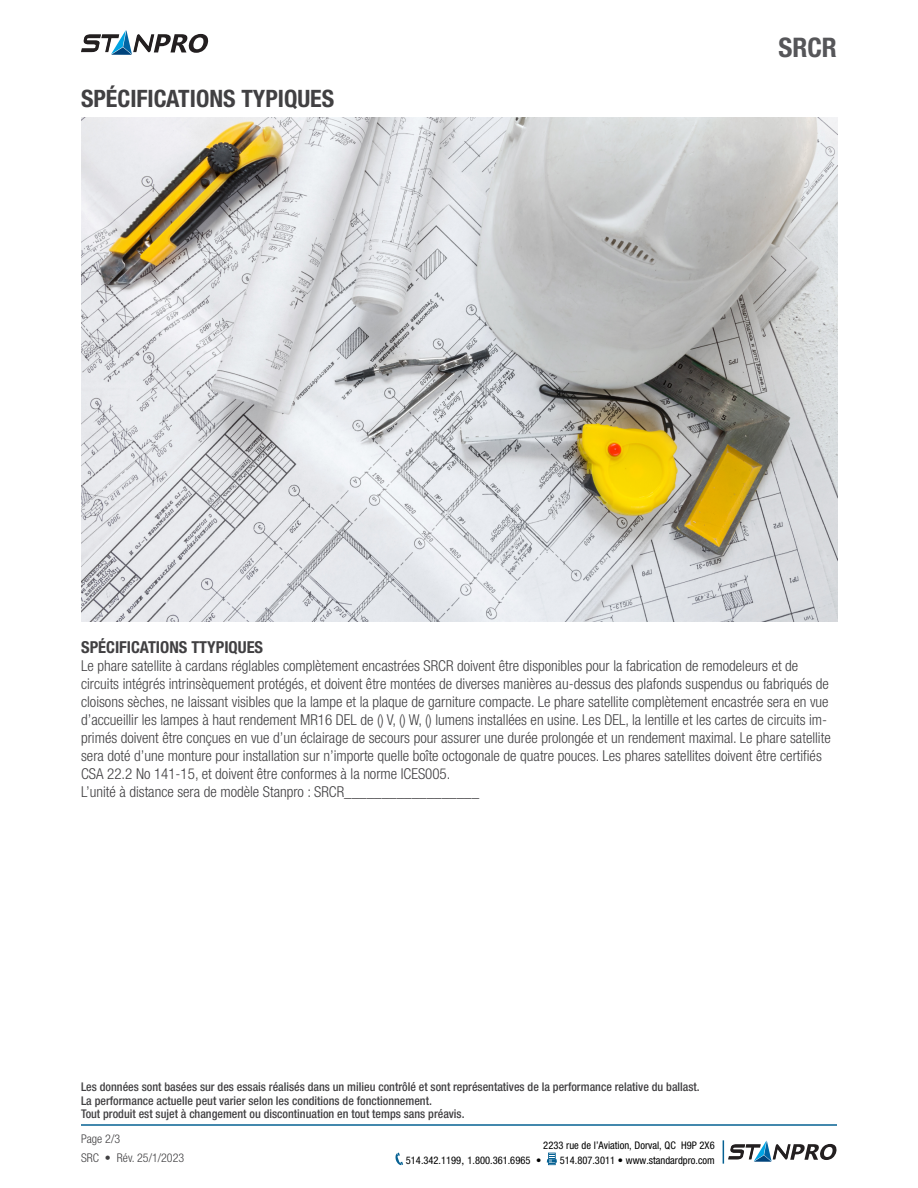
<style>
.page{position:relative;width:918px;height:1188px;background:#fff}
.page>*{position:absolute;margin:0;border:0;box-sizing:border-box;transform-origin:0 0}
.t1{font:700 condensed 27px "Helvetica Neue";color:#565659}
.t2{font:700 condensed 24px "Helvetica Neue";color:#414042}
.t3{font:700 condensed 16.5px "Helvetica Neue";color:#414042}
.t4{font:300 condensed 15px/18px "Helvetica Neue";color:#414042}
.t5{font:500 condensed 12px/13.5px "Helvetica Neue";color:#414042}
.t6{font:300 condensed 12px/18.3px "Helvetica Neue";color:#414042}
.t7{font:condensed 10.5px "Helvetica Neue";color:#000}
.s1{font-stretch:normal}
</style>
<div class="page">
<hr style="left:81px;top:1124px;width:756px;height:2px;background:#066193">
<svg style="left:395px;top:1153px;width:8px;height:12px"></svg>
<svg style="left:547px;top:1153px;width:10px;height:12px"></svg>
<svg style="left:723px;top:1140px;width:114px;height:24px"></svg>
<svg style="left:81px;top:30px;width:127px;height:25px"></svg>
<img style="left:81px;top:117px;width:756px;height:504px">
<h2 class="t2" style="left:81px;top:84px;width:255px">SPÉCIFICATIONS TYPIQUES</h2>
<h1 class="t1" style="left:778px;top:31px;width:60px">SRCR</h1>
<p class="t3" style="left:81px;top:637px;width:184px">SPÉCIFICATIONS TTYPIQUES</p>
<p class="t4" style="left:81px;top:657px;width:751px">Le phare satellite à cardans réglables complètement encastrées SRCR doivent être disponibles pour la fabrication de remodeleurs et de circuits intégrés intrinsèquement protégés, et doivent être montées de diverses manières au-dessus des plafonds suspendus ou fabriqués de cloisons sèches, ne laissant visibles que la lampe et la plaque de garniture compacte. Le phare satellite complètement encastrée sera en vue d’accueillir les lampes à haut rendement MR16 DEL de () V, () W, () lumens installées en usine. Les DEL, la lentille et les cartes de circuits im&shy;primés doivent être conçues en vue d’un éclairage de secours pour assurer une durée prolongée et un rendement maximal. Le phare satellite sera doté d’une monture pour installation sur n’importe quelle boîte octogonale de quatre pouces. Les phares satellites doivent être certifiés CSA 22.2 No 141-15, et doivent être conformes à la norme ICES005.<br>L’unité à distance sera de modèle Stanpro : SRCR__________________</p>
<p class="t5" style="left:81px;top:1080px;width:620px">Les données sont basées sur des essais réalisés dans un milieu contrôlé et sont représentatives de la performance relative du ballast.<br>La performance actuelle peut varier selon les conditions de fonctionnement.<br>Tout produit est sujet à changement ou discontinuation en tout temps sans préavis.</p>
<p class="t6" style="left:81px;top:1130px;width:105px">Page 2/3<br>SRC • Rév. 25/1/2023</p>
<p class="t7" style="left:543px;top:1139px;width:173px">2233 rue de l’Aviation, Dorval, QC H9P 2X6</p>
<p class="t7" style="left:406px;top:1154px;width:137px">514.342.1199<span class="s1">,</span> 1.800.361.6965 •</p>
<p class="t7" style="left:560px;top:1154px;width:157px">514.807.3011 • www.standardpro.com</p>
</div>
